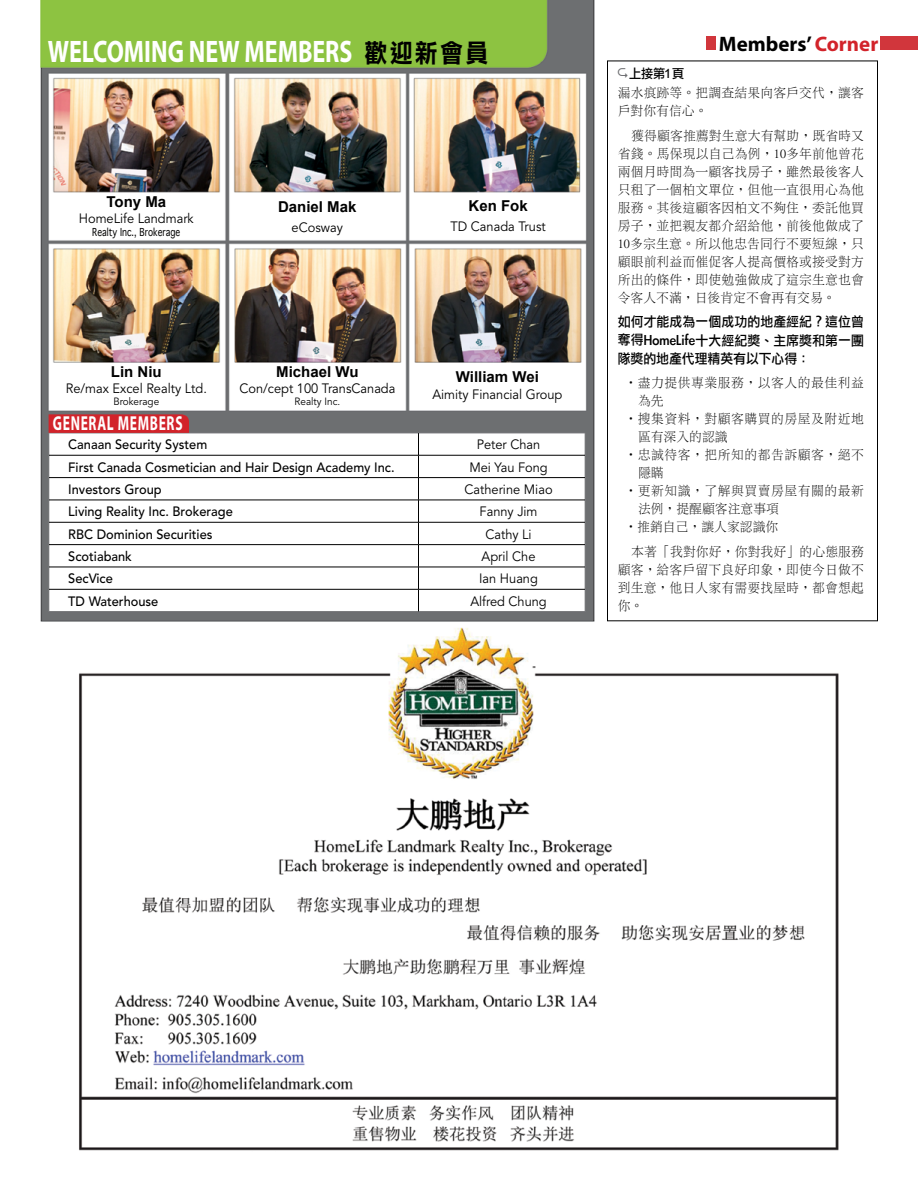
<style>
.page{position:relative;width:918px;height:1188px;background:#fff}
.page>*{position:absolute;margin:0;border:0;box-sizing:border-box;transform-origin:0 0}
.t1{font:700 31.2px "Myriad";color:#fff;scale:.77 1}
.t2{font:700 21px "Myriad Pro";color:#000}
.t3{font:700 20.25px "Myriad";letter-spacing:.05em;color:#fff;scale:.67 1}
.t4{font:700 15px "Arial";color:#000}
.t5{font:300 13.5px/18px "Li Sung";letter-spacing:.01em;color:#000;scale:.95 1}
.t6{font:13.5px "Avenir";color:#000;scale:.95 1}
.t7{font:500 13.5px "Avenir";color:#000;scale:.95 1}
.t8{font:300 13.5px/18px "Li Sung";letter-spacing:.04em;color:#000;scale:.95 1}
.t9{font:13.5px/18px "Li Gothic Med";letter-spacing:.01em;color:#000;text-align:justify;scale:.95 1}
.t10{font:12.75px "DF Li Hei Md HK BF";color:#000;scale:.95 1}
.t11{font:10.5px "Geneva";color:#000;scale:.8 1}
.t12{font:10.5px "Avenir";color:#000;scale:.95 1}
.s1{font-family:"DF Li Hei Bd HK BF";font-weight:400;font-size:25.5px;color:#000}
.s2{color:#d2232a}
.s3{font-size:16.5px}
</style>
<div class="page">
<img style="left:40px;top:0;width:878px;height:1151px">
<div style="left:607px;top:61px;width:271px;height:560px;border:1px solid #000"></div>
<svg style="left:189px;top:434px;width:396px;height:177px"></svg>
<hr style="left:49px;top:433px;width:370px;height:1px;background:#6d6e71">
<hr style="left:418px;top:433px;width:167px;height:1px;background:#6d6e71">
<svg style="left:585px;top:433px;width:1px;height:178px"></svg>
<hr style="left:49px;top:611px;width:370px;height:1px;background:#6d6e71">
<hr style="left:418px;top:611px;width:167px;height:1px;background:#6d6e71">
<hr style="left:49px;top:455px;width:370px;height:1px;background:#000">
<hr style="left:418px;top:455px;width:167px;height:1px;background:#000">
<hr style="left:49px;top:477px;width:370px;height:1px;background:#000">
<hr style="left:418px;top:477px;width:167px;height:1px;background:#000">
<hr style="left:49px;top:500px;width:370px;height:1px;background:#000">
<hr style="left:418px;top:500px;width:167px;height:1px;background:#000">
<hr style="left:49px;top:522px;width:370px;height:1px;background:#000">
<hr style="left:418px;top:522px;width:167px;height:1px;background:#000">
<hr style="left:49px;top:544px;width:370px;height:1px;background:#000">
<hr style="left:418px;top:544px;width:167px;height:1px;background:#000">
<hr style="left:49px;top:567px;width:370px;height:1px;background:#000">
<hr style="left:418px;top:567px;width:167px;height:1px;background:#000">
<hr style="left:49px;top:589px;width:370px;height:1px;background:#000">
<hr style="left:418px;top:589px;width:167px;height:1px;background:#000">
<svg style="left:418px;top:433px;width:1px;height:178px"></svg>
<svg style="left:49px;top:414px;width:140px;height:197px"></svg>
<div style="left:881px;top:37px;width:37px;height:13px;background:#d1363c"></div>
<div style="left:706px;top:37px;width:10px;height:13px;background:#d1363c"></div>
<svg style="left:618px;top:68px;width:10px;height:10px"></svg>
<h1 class="t1" style="left:48px;top:35px;width:574px">WELCOMING NEW MEMBERS <span class="s1">歡迎新會員</span></h1>
<p class="t4" style="left:106px;top:193px;width:61px">Tony Ma</p>
<p class="t6" style="left:79px;top:211px;width:123px">HomeLife Landmark</p>
<p class="t11" style="left:92px;top:223px;width:112px">Realty Inc., Brokerage</p>
<p class="t4" style="left:278px;top:199px;width:80px">Daniel Mak</p>
<p class="t6" style="left:292px;top:220px;width:56px">eCosway</p>
<p class="t4" style="left:469px;top:197px;width:61px">Ken Fok</p>
<p class="t6" style="left:451px;top:219px;width:102px">TD Canada Trust</p>
<p class="t4" style="left:111px;top:363px;width:52px">Lin Niu</p>
<p class="t6" style="left:66px;top:381px;width:150px">Re/max Excel Realty Ltd.</p>
<p class="t12" style="left:113px;top:395px;width:50px">Brokerage</p>
<h3 class="t3" style="left:53px;top:413px;width:195px">GENERAL MEMBERS</h3>
<p class="t4" style="left:276px;top:363px;width:84px">Michael Wu</p>
<p class="t6" style="left:239px;top:381px;width:166px">Con/cept 100 TransCanada</p>
<p class="t12" style="left:295px;top:395px;width:50px">Realty Inc.</p>
<p class="t4" style="left:456px;top:369px;width:84px">William Wei</p>
<p class="t6" style="left:432px;top:387px;width:138px">Aimity Financial Group</p>
<p class="t7" style="left:68px;top:437px;width:148px">Canaan Security System</p>
<p class="t6" style="left:477px;top:437px;width:69px">Peter Chan</p>
<p class="t7" style="left:68px;top:459px;width:345px">First Canada Cosmetician and Hair Design Academy Inc.</p>
<p class="t6" style="left:469px;top:459px;width:84px">Mei Yau Fong</p>
<p class="t7" style="left:68px;top:481px;width:100px">Investors Group</p>
<p class="t6" style="left:465px;top:481px;width:94px">Catherine Miao</p>
<p class="t7" style="left:68px;top:504px;width:175px">Living Reality Inc. Brokerage</p>
<p class="t6" style="left:480px;top:504px;width:63px">Fanny Jim</p>
<p class="t7" style="left:68px;top:526px;width:153px">RBC Dominion Securities</p>
<p class="t6" style="left:485px;top:526px;width:50px">Cathy Li</p>
<p class="t7" style="left:68px;top:548px;width:69px">Scotiabank</p>
<p class="t6" style="left:482px;top:549px;width:58px">April Che</p>
<p class="t7" style="left:68px;top:571px;width:49px">SecVice</p>
<p class="t6" style="left:479px;top:571px;width:63px">Ian Huang</p>
<p class="t7" style="left:68px;top:593px;width:96px">TD Waterhouse</p>
<p class="t6" style="left:470px;top:593px;width:82px">Alfred Chung</p>
<p class="t10" style="left:629px;top:67px;width:60px">上接第1頁</p>
<h2 class="t2" style="left:719px;top:30px;width:161px">Members’ <span class="s2">Corner</span></h2>
<p class="t5" style="left:618px;top:83px;width:261px">漏水痕跡等。把調查結果向客戶交代，讓客戶對你有信心。</p>
<p class="t5" style="left:618px;top:126px;width:261px;text-align:justify;text-indent:14px">獲得顧客推薦對生意大有幫助，既省時又省錢。馬保現以自己為例，10多年前他曾花兩個月時間為一顧客找房子，雖然最後客人只租了一個柏文單位，但他一直很用心為他服務。其後這顧客因柏文不夠住，委託他買房子，並把親友都介紹給他，前後他做成了10多宗生意。所以他忠告同行不要短線，只顧眼前利益而催促客人提高價格或接受對方所出的條件，即使勉強做成了這宗生意也會令客人不滿，日後肯定不會再有交易。</p>
<p class="t9" style="left:618px;top:313px;width:261px">如何才能成為一個成功的地產經紀？這位曾奪得<span class="s3">HomeLife</span>十大經紀獎、主席獎和第一團隊獎的地產代理精英有以下心得：</p>
<p class="t8" style="left:638px;top:374px;width:239px;text-indent:-14px">•盡力提供專業服務，以客人的最佳利益為先</p>
<p class="t8" style="left:638px;top:410px;width:239px;text-indent:-14px">•搜集資料，對顧客購買的房屋及附近地區有深入的認識</p>
<p class="t8" style="left:638px;top:446px;width:239px;text-indent:-14px">•忠誠待客，把所知的都告訴顧客，絕不隱瞞</p>
<p class="t8" style="left:638px;top:482px;width:239px;text-indent:-14px">•更新知識，了解與買賣房屋有關的最新法例，提醒顧客注意事項</p>
<p class="t5" style="left:631px;top:514px;width:247px;line-height:24.8px;text-indent:-7px">•推銷自己，讓人家認識你<br>本著「我對你好，你對我好」的心態服務</p>
<p class="t5" style="left:618px;top:560px;width:261px;text-align:justify">顧客，給客戶留下良好印象，即使今日做不到生意，他日人家有需要找屋時，都會想起你。</p>
</div>
